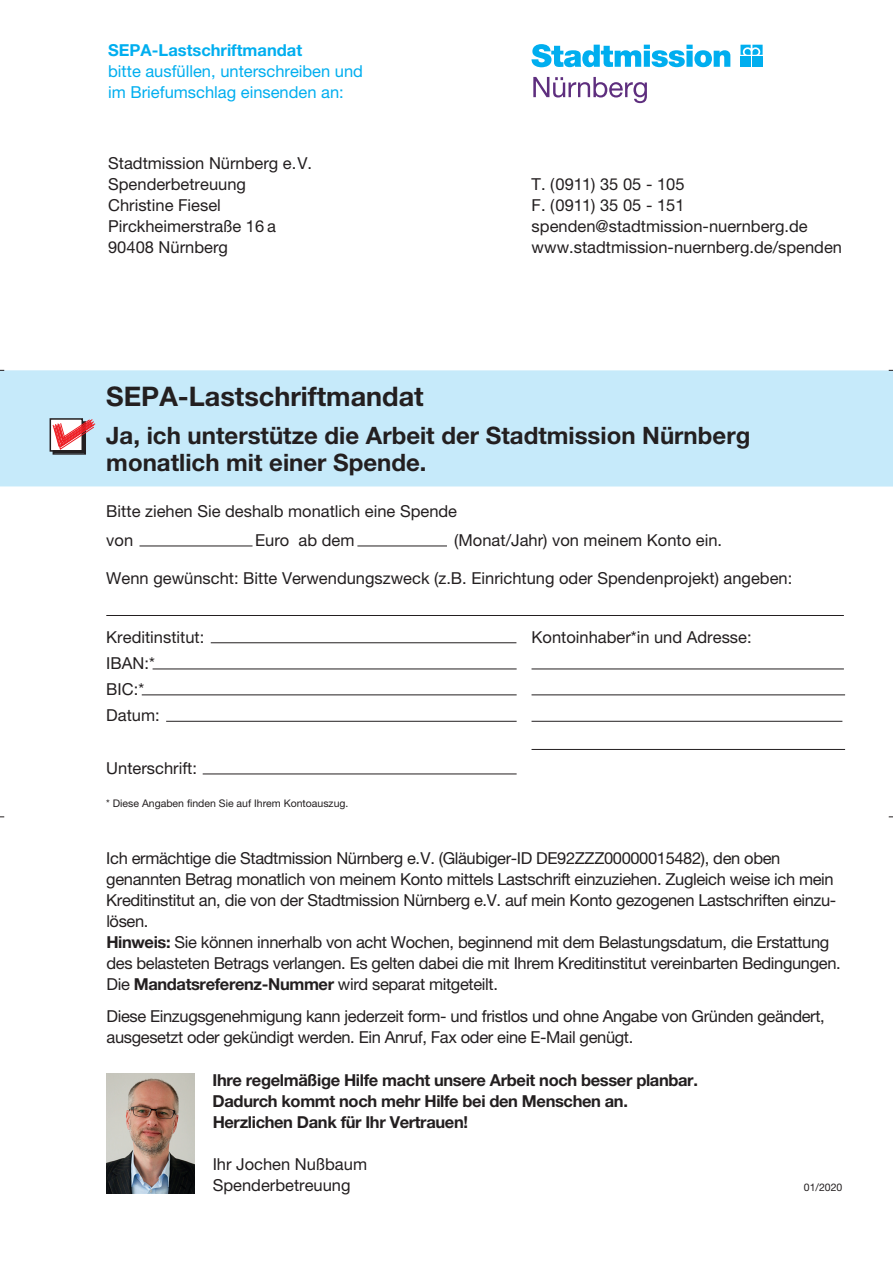
<style>
.page{position:relative;width:893px;height:1263px;background:#fff}
.page>*{position:absolute;margin:0;border:0;box-sizing:border-box;transform-origin:0 0}
.t1{font:700 27px "Helvetica Neue LT Std";color:#231f20}
.t2{font:700 24px/27px "Helvetica Neue LT Std";color:#231f20}
.t3{font:16.5px/21px "Helvetica Neue LT Std";letter-spacing:-.02em;color:#231f20}
.t4{font:16.5px/21px "Helvetica Neue LT Std";color:#231f20}
.t5{font:700 16.5px/21px "Helvetica Neue LT Std";letter-spacing:-.02em;color:#231f20}
.t6{font:16.5px/21px "Helvetica Neue LT Std";color:#00aeef}
.t7{font:700 16.5px "Helvetica Neue LT Std";color:#00aeef}
.t8{font:10.5px "Helvetica Neue LT Std";color:#231f20}
.s1{font-weight:700}
</style>
<div class="page">
<div style="left:0;top:370px;width:893px;height:116px;background:#c6eafa"></div>
<hr style="left:211px;top:642px;width:305px;height:1px;background:#231f20">
<hr style="left:153px;top:669px;width:364px;height:1px;background:#231f20">
<hr style="left:531px;top:669px;width:313px;height:1px;background:#231f20">
<hr style="left:106px;top:615px;width:738px;height:1px;background:#231f20">
<hr style="left:142px;top:694px;width:375px;height:1px;background:#231f20">
<hr style="left:531px;top:694px;width:314px;height:1px;background:#231f20">
<hr style="left:531px;top:749px;width:314px;height:1px;background:#231f20">
<hr style="left:166px;top:721px;width:351px;height:1px;background:#231f20">
<hr style="left:531px;top:721px;width:311px;height:1px;background:#231f20">
<hr style="left:203px;top:773px;width:314px;height:1px;background:#231f20">
<hr style="left:140px;top:546px;width:113px;height:1px;background:#231f20">
<hr style="left:357px;top:546px;width:90px;height:1px;background:#231f20">
<div style="left:53px;top:421px;width:33px;height:34px;border:2px solid #231f20"></div>
<div style="left:50px;top:418px;width:33px;height:34px;border:2px solid #231f20"></div>
<svg style="left:52px;top:418px;width:44px;height:33px"></svg>
<img style="left:107px;top:1074px;width:87px;height:119px">
<div style="left:85px;top:115px;width:361px;height:191px;border:2px solid #fff;border-radius:22px"></div>
<svg style="left:531px;top:44px;width:199px;height:23px"></svg>
<svg style="left:533px;top:77px;width:114px;height:26px"></svg>
<svg style="left:740px;top:45px;width:23px;height:10px"></svg>
<div style="left:740px;top:57px;width:11px;height:10px;background:#00aeef"></div>
<div style="left:752px;top:57px;width:11px;height:10px;background:#00aeef"></div>
<p class="t7" style="left:108px;top:44px;width:196px">SEPA-Lastschriftmandat</p>
<p class="t6" style="left:108px;top:62px;width:256px">bitte ausfüllen, unterschreiben und im Briefumschlag einsenden an:</p>
<p class="t4" style="left:108px;top:154px;width:205px">Stadtmission Nürnberg e.V.<br>Spenderbetreuung<br>Christine Fiesel<br>Pirckheimerstraße 16 a<br>90408 Nürnberg</p>
<p class="t4" style="left:532px;top:175px;width:312px">T. (0911) 35 05 - 105<br>F. (0911) 35 05 - 151 spenden@stadtmission-nuernberg.de www.stadtmission-nuernberg.de/spenden</p>
<h1 class="t1" style="left:106px;top:387px;width:319px">SEPA-Lastschriftmandat</h1>
<h2 class="t2" style="left:106px;top:424px;width:645px">Ja, ich unterstütze die Arbeit der Stadtmission Nürnberg monatlich mit einer Spende.</h2>
<p class="t4" style="left:106px;top:499px;width:352px;line-height:28.5px">Bitte ziehen Sie deshalb monatlich eine Spende von</p>
<p class="t4" style="left:255px;top:531px;width:101px">Euro ab dem</p>
<p class="t4" style="left:454px;top:531px;width:269px">(Monat/Jahr) von meinem Konto ein.</p>
<p class="t4" style="left:106px;top:569px;width:688px">Wenn gewünscht: Bitte Verwendungszweck (z.B. Einrichtung oder Spendenprojekt) angeben:</p>
<p class="t4" style="left:106px;top:628px;width:100px">Kreditinstitut:</p>
<p class="t4" style="left:531px;top:628px;width:222px">Kontoinhaber*in und Adresse:</p>
<p class="t4" style="left:106px;top:652px;width:55px;line-height:26.2px">IBAN:*<br>BIC:*<br>Datum:</p>
<p class="t4" style="left:106px;top:759px;width:92px">Unterschrift:</p>
<p class="t8" style="left:106px;top:800px;width:244px">* Diese Angaben finden Sie auf Ihrem Kontoauszug.</p>
<p class="t3" style="left:106px;top:849px;width:736px">Ich ermächtige die Stadtmission Nürnberg e.V. (Gläubiger-ID DE92ZZZ00000015482), den oben genannten Betrag monatlich von meinem Konto mittels Lastschrift einzuziehen. Zugleich weise ich mein Kreditinstitut an, die von der Stadtmission Nürnberg e.V. auf mein Konto gezogenen Lastschriften einzu&shy;lösen.<br><span class="s1">Hinweis:</span> Sie können innerhalb von acht Wochen, beginnend mit dem Belastungsdatum, die Erstattung des belasteten Betrags verlangen. Es gelten dabei die mit Ihrem Kreditinstitut vereinbarten Bedingungen.<br>Die <span class="s1">Mandatsreferenz-Nummer</span> wird separat mitgeteilt.</p>
<p class="t3" style="left:107px;top:1007px;width:720px">Diese Einzugsgenehmigung kann jederzeit form- und fristlos und ohne Angabe von Gründen geändert, ausgesetzt oder gekündigt werden. Ein Anruf, Fax oder eine E-Mail genügt.</p>
<p class="t5" style="left:213px;top:1071px;width:487px">Ihre regelmäßige Hilfe macht unsere Arbeit noch besser planbar.<br>Dadurch kommt noch mehr Hilfe bei den Menschen an.<br>Herzlichen Dank für Ihr Vertrauen!</p>
<p class="t4" style="left:213px;top:1155px;width:156px">Ihr Jochen Nußbaum<br>Spenderbetreuung</p>
<p class="t8" style="left:804px;top:1183px;width:40px">01/2020</p>
</div>
